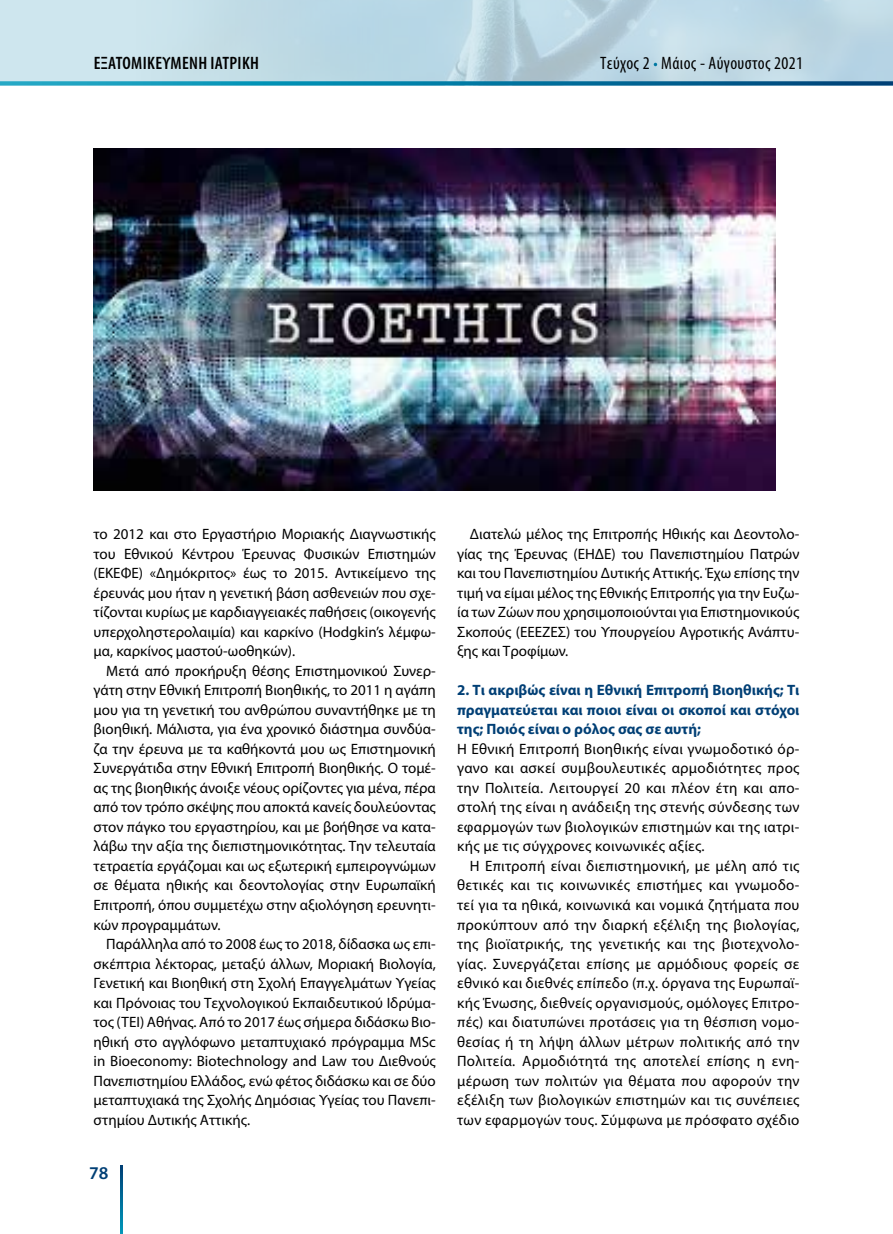
<style>
.page{position:relative;width:893px;height:1234px;background:#fff}
.page>*{position:absolute;margin:0;border:0;box-sizing:border-box;transform-origin:0 0}
.t1{font:condensed 18px "Myriad Pro";letter-spacing:.02em;color:#000}
.t2{font:600 condensed 18px "Myriad Pro";letter-spacing:.02em;color:#000}
.t3{font:600 18px "Myriad Pro";color:#003f75}
.t4{font:15px/19.5px "Myriad Pro";color:#000;text-align:justify}
.t5{font:700 15px/19.5px "Myriad Pro";color:#003f75;text-align:justify}
.s1{color:#fff}
</style>
<div class="page">
<svg style="left:0;top:81px;width:893px;height:4px;background:#137fa6"></svg>
<svg style="left:121px;top:1165px;width:2px;height:68px"></svg>
<img style="left:94px;top:149px;width:682px;height:341px">
<p class="t2" style="left:94px;top:52px;width:165px">ΕΞΑΤΟΜΙΚΕΥΜΈΝΗ ΙΑΤΡΙΚΉ</p>
<p class="t1" style="left:600px;top:52px;width:204px">Τεύχος 2 <span class="s1">•</span> Μάιος - Αύγουστος 2021</p>
<p class="t4" style="left:94px;top:524px;width:344px">το 2012 και στο Εργαστήριο Μοριακής Διαγνωστικής του Εθνικού Κέντρου Έρευνας Φυσικών Επιστημών (ΕΚΕΦΕ) «Δημόκριτος» έως το 2015. Αντικείμενο της έρευνάς μου ήταν η γενετική βάση ασθενειών που σχε&shy;τίζονται κυρίως με καρδιαγγειακές παθήσεις (οικογενής υπερχοληστερολαιμία) και καρκίνο (Hodgkin’s λέμφω&shy;μα, καρκίνος μαστού-ωοθηκών).</p>
<p class="t4" style="left:94px;top:660px;width:344px;text-indent:13px">Μετά από προκήρυξη θέσης Επιστημονικού Συνερ&shy;γάτη στην Εθνική Επιτροπή Βιοηθικής, το 2011 η αγάπη μου για τη γενετική του ανθρώπου συναντήθηκε με τη βιοηθική. Μάλιστα, για ένα χρονικό διάστημα συνδύα&shy;ζα την έρευνα με τα καθήκοντά μου ως Επιστημονική Συνεργάτιδα στην Εθνική Επιτροπή Βιοηθικής. Ο τομέ&shy;ας της βιοηθικής άνοιξε νέους ορίζοντες για μένα, πέρα από τον τρόπο σκέψης που αποκτά κανείς δουλεύοντας στον πάγκο του εργαστηρίου, και με βοήθησε να κατα&shy;λάβω την αξία της διεπιστημονικότητας. Την τελευταία τετραετία εργάζομαι και ως εξωτερική εμπειρογνώμων σε θέματα ηθικής και δεοντολογίας στην Ευρωπαϊκή Επιτροπή, όπου συμμετέχω στην αξιολόγηση ερευνητι&shy;κών προγραμμάτων.</p>
<p class="t4" style="left:94px;top:933px;width:344px;text-indent:13px">Παράλληλα από το 2008 έως το 2018, δίδασκα ως επι&shy;σκέπτρια λέκτορας, μεταξύ άλλων, Μοριακή Βιολογία, Γενετική και Βιοηθική στη Σχολή Επαγγελμάτων Υγείας και Πρόνοιας του Τεχνολογικού Εκπαιδευτικού Ιδρύμα&shy;τος (ΤΕΙ) Αθήνας. Από το 2017 έως σήμερα διδάσκω Βιο&shy;ηθική στο αγγλόφωνο μεταπτυχιακό πρόγραμμα MSc in Bioeconomy: Biotechnology and Law του Διεθνούς Πανεπιστημίου Ελλάδος, ενώ φέτος διδάσκω και σε δύο μεταπτυχιακά της Σχολής Δημόσιας Υγείας του Πανεπι&shy;στημίου Δυτικής Αττικής.</p>
<p class="t3" style="left:89px;top:1161px;width:21px">78</p>
<p class="t4" style="left:457px;top:524px;width:344px;text-indent:13px">Διατελώ μέλος της Επιτροπής Ηθικής και Δεοντολο&shy;γίας της Έρευνας (ΕΗΔΕ) του Πανεπιστημίου Πατρών και του Πανεπιστημίου Δυτικής Αττικής. Έχω επίσης την τιμή να είμαι μέλος της Εθνικής Επιτροπής για την Ευζω&shy;ία των Ζώων που χρησιμοποιούνται για Επιστημονικούς Σκοπούς (ΕΕΕΖΕΣ) του Υπουργείου Αγροτικής Ανάπτυ&shy;ξης και Τροφίμων.</p>
<p class="t5" style="left:457px;top:680px;width:344px">2. Τι ακριβώς είναι η Εθνική Επιτροπή Βιοηθικής; Τι πραγματεύεται και ποιοι είναι οι σκοποί και στόχοι της; Ποιός είναι ο ρόλος σας σε αυτή;</p>
<p class="t4" style="left:457px;top:738px;width:344px">Η Εθνική Επιτροπή Βιοηθικής είναι γνωμοδοτικό όρ&shy;γανο και ασκεί συμβουλευτικές αρμοδιότητες προς την Πολιτεία. Λειτουργεί 20 και πλέον έτη και απο&shy;στολή της είναι η ανάδειξη της στενής σύνδεσης των εφαρμογών των βιολογικών επιστημών και της ιατρι&shy;κής με τις σύγχρονες κοινωνικές αξίες.</p>
<p class="t4" style="left:457px;top:855px;width:344px;text-indent:13px">Η Επιτροπή είναι διεπιστημονική, με μέλη από τις θετικές και τις κοινωνικές επιστήμες και γνωμοδο&shy;τεί για τα ηθικά, κοινωνικά και νομικά ζητήματα που προκύπτουν από την διαρκή εξέλιξη της βιολογίας, της βιοϊατρικής, της γενετικής και της βιοτεχνολο&shy;γίας. Συνεργάζεται επίσης με αρμόδιους φορείς σε εθνικό και διεθνές επίπεδο (π.χ. όργανα της Ευρωπαϊ&shy;κής Ένωσης, διεθνείς οργανισμούς, ομόλογες Επιτρο&shy;πές) και διατυπώνει προτάσεις για τη θέσπιση νομο&shy;θεσίας ή τη λήψη άλλων μέτρων πολιτικής από την Πολιτεία. Αρμοδιότητά της αποτελεί επίσης η ενη&shy;μέρωση των πολιτών για θέματα που αφορούν την εξέλιξη των βιολογικών επιστημών και τις συνέπειες των εφαρμογών τους. Σύμφωνα με πρόσφατο σχέδιο</p>
</div>
